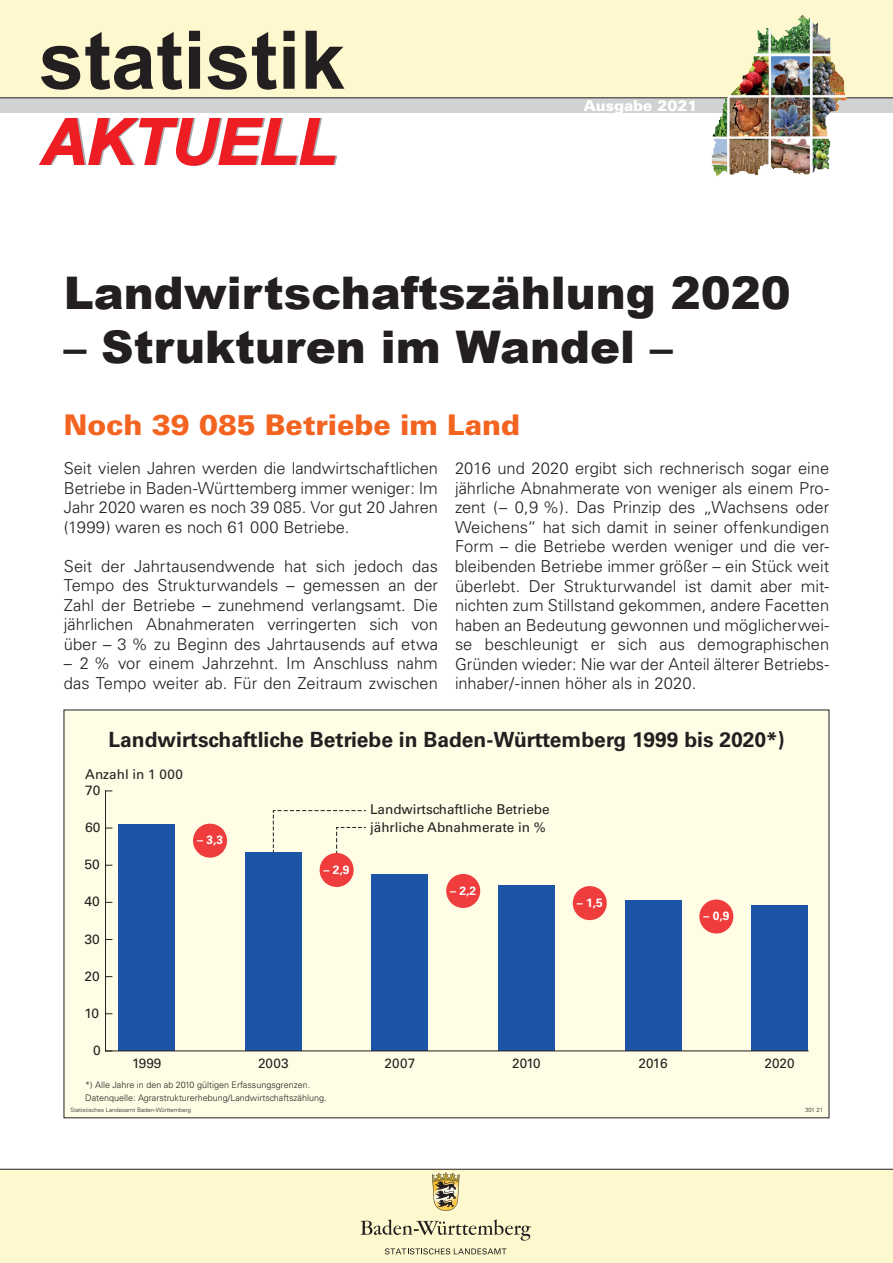
<style>
.page{position:relative;width:893px;height:1263px;background:#fff}
.page>*{position:absolute;margin:0;border:0;box-sizing:border-box;transform-origin:0 0}
.t1{font:700 81px "Arial";color:#231f20}
.t2{font:900 45px "Arial";color:#231f20}
.t3{font:900 28.5px "Univers";color:#f36421}
.t4{font:700 21px "Univers";color:#231f20}
.t5{font:300 16.5px/19.5px "Univers";color:#231f20;text-align:justify}
.t6{font:900 15px "Univers";color:#fff}
.t7{font:13.5px/17.1px "Univers";color:#231f20}
.t8{font:700 12px "Univers";color:#fff}
.t9{font:300 9px/13.5px "Univers";color:#231f20}
.t10{font:300 6px "Univers";color:#231f20}
</style>
<div class="page">
<div style="left:0;top:98px;width:893px;height:15px;background:#d1d2d4"></div>
<div style="left:0;top:0;width:893px;height:98px;background:#fef8ce"></div>
<div style="left:0;top:1169px;width:893px;height:94px;background:#fef8ce"></div>
<hr style="left:0;top:1169px;width:893px;height:1px;background:#231f20">
<svg style="left:361px;top:1219px;width:170px;height:21px"></svg>
<svg style="left:432px;top:1172px;width:27px;height:39px"></svg>
<svg style="left:385px;top:1248px;width:121px;height:6px"></svg>
<svg style="left:39px;top:118px;width:298px;height:48px"></svg>
<hr style="left:0;top:98px;width:893px;height:1px;background:#231f20">
<img style="left:707px;top:15px;width:144px;height:161px">
<div style="left:64px;top:710px;width:765px;height:408px;background:#fffde5"></div>
<hr style="left:105px;top:791px;width:1px;height:260px;background:#231f20">
<div style="left:118px;top:824px;width:57px;height:227px;background:#1c55a5"></div>
<div style="left:245px;top:852px;width:57px;height:199px;background:#1c55a5"></div>
<div style="left:371px;top:874px;width:57px;height:177px;background:#1c55a5"></div>
<div style="left:498px;top:886px;width:57px;height:165px;background:#1c55a5"></div>
<div style="left:625px;top:900px;width:56px;height:151px;background:#1c55a5"></div>
<div style="left:751px;top:906px;width:57px;height:145px;background:#1c55a5"></div>
<div style="left:193px;top:824px;width:34px;height:34px;background:#ee3d3c;border-radius:50%"></div>
<div style="left:320px;top:853px;width:34px;height:34px;background:#ee3d3c;border-radius:50%"></div>
<div style="left:446px;top:874px;width:34px;height:34px;background:#ee3d3c;border-radius:50%"></div>
<div style="left:573px;top:886px;width:34px;height:34px;background:#ee3d3c;border-radius:50%"></div>
<div style="left:699px;top:899px;width:34px;height:34px;background:#ee3d3c;border-radius:50%"></div>
<hr style="left:106px;top:1050px;width:702px;height:1px;background:#231f20">
<svg style="left:273px;top:810px;width:93px;height:43px"></svg>
<h1 class="t1" style="left:39px;top:3px;width:308px">statistik</h1>
<p class="t6" style="left:584px;top:96px;width:115px">Ausgabe 2021</p>
<h2 class="t2" style="left:64px;top:260px;width:729px">Landwirtschaftszählung 2020</h2>
<h2 class="t2" style="left:64px;top:314px;width:610px">– Strukturen im Wandel –</h2>
<h3 class="t3" style="left:64px;top:407px;width:458px">Noch 39 085 Betriebe im Land</h3>
<p class="t5" style="left:64px;top:459px;width:376px">Seit vielen Jahren werden die landwirtschaftlichen Betriebe in Baden-Württemberg immer weniger: Im Jahr 2020 waren es noch 39 085. Vor gut 20 Jahren (1999) waren es noch 61 000 Betriebe.</p>
<p class="t5" style="left:64px;top:556px;width:376px">Seit der Jahrtausendwende hat sich jedoch das Tempo des Strukturwandels – gemessen an der Zahl der Betriebe – zunehmend verlangsamt. Die jährlichen Abnahmeraten verringerten sich von über – 3 % zu Beginn des Jahrtausends auf etwa</p>
<p class="t5" style="left:64px;top:654px;width:376px">– 2 % vor einem Jahrzehnt. Im Anschluss nahm das Tempo weiter ab. Für den Zeitraum zwischen</p>
<p class="t5" style="left:455px;top:459px;width:376px">2016 und 2020 ergibt sich rechnerisch sogar eine jährliche Abnahmerate von weniger als einem Pro&shy;zent (– 0,9 %). Das Prinzip des „Wachsens oder Weichens“ hat sich damit in seiner offenkundigen Form – die Betriebe werden weniger und die ver&shy;bleibenden Betriebe immer größer – ein Stück weit überlebt. Der Strukturwandel ist damit aber mit&shy;nichten zum Stillstand gekommen, andere Facetten haben an Bedeutung gewonnen und möglicherwei&shy;se beschleunigt er sich aus demographischen Gründen wieder: Nie war der Anteil älterer Betriebs&shy;inhaber/-innen höher als in 2020.</p>
<p class="t4" style="left:109px;top:727px;width:678px">Landwirtschaftliche Betriebe in Baden-Württemberg 1999 bis 2020*)</p>
<p class="t7" style="left:85px;top:766px;width:99px">Anzahl in 1 000</p>
<p class="t7" style="left:85px;top:782px;width:17px">70</p>
<p class="t7" style="left:85px;top:819px;width:17px">60</p>
<p class="t7" style="left:85px;top:856px;width:17px">50</p>
<p class="t7" style="left:85px;top:893px;width:17px">40</p>
<p class="t7" style="left:85px;top:930px;width:17px">30</p>
<p class="t7" style="left:85px;top:967px;width:17px">20</p>
<p class="t7" style="left:85px;top:1005px;width:16px">10</p>
<p class="t7" style="left:93px;top:1042px;width:9px">0</p>
<p class="t8" style="left:197px;top:833px;width:28px">– 3,3</p>
<p class="t8" style="left:324px;top:862px;width:28px">– 2,9</p>
<p class="t7" style="left:370px;top:801px;width:181px">Landwirtschaftliche Betriebe jährliche Abnahmerate in %</p>
<p class="t8" style="left:450px;top:883px;width:28px">– 2,2</p>
<p class="t8" style="left:577px;top:895px;width:28px">– 1,5</p>
<p class="t8" style="left:703px;top:909px;width:28px">– 0,9</p>
<p class="t7" style="left:132px;top:1055px;width:31px">1999</p>
<p class="t7" style="left:258px;top:1055px;width:32px">2003</p>
<p class="t7" style="left:385px;top:1054px;width:32px">2007</p>
<p class="t7" style="left:512px;top:1054px;width:30px">2010</p>
<p class="t7" style="left:638px;top:1055px;width:31px">2016</p>
<p class="t7" style="left:765px;top:1055px;width:32px">2020</p>
<p class="t9" style="left:85px;top:1077px;width:243px">*) Alle Jahre in den ab 2010 gültigen Erfassungsgrenzen.<br>Datenquelle: Agrarstrukturerhebung/Landwirtschaftszählung.</p>
<p class="t10" style="left:70px;top:1106px;width:122px">Statistisches Landesamt Baden-Württemberg</p>
<p class="t10" style="left:805px;top:1106px;width:19px">301 21</p>
</div>
